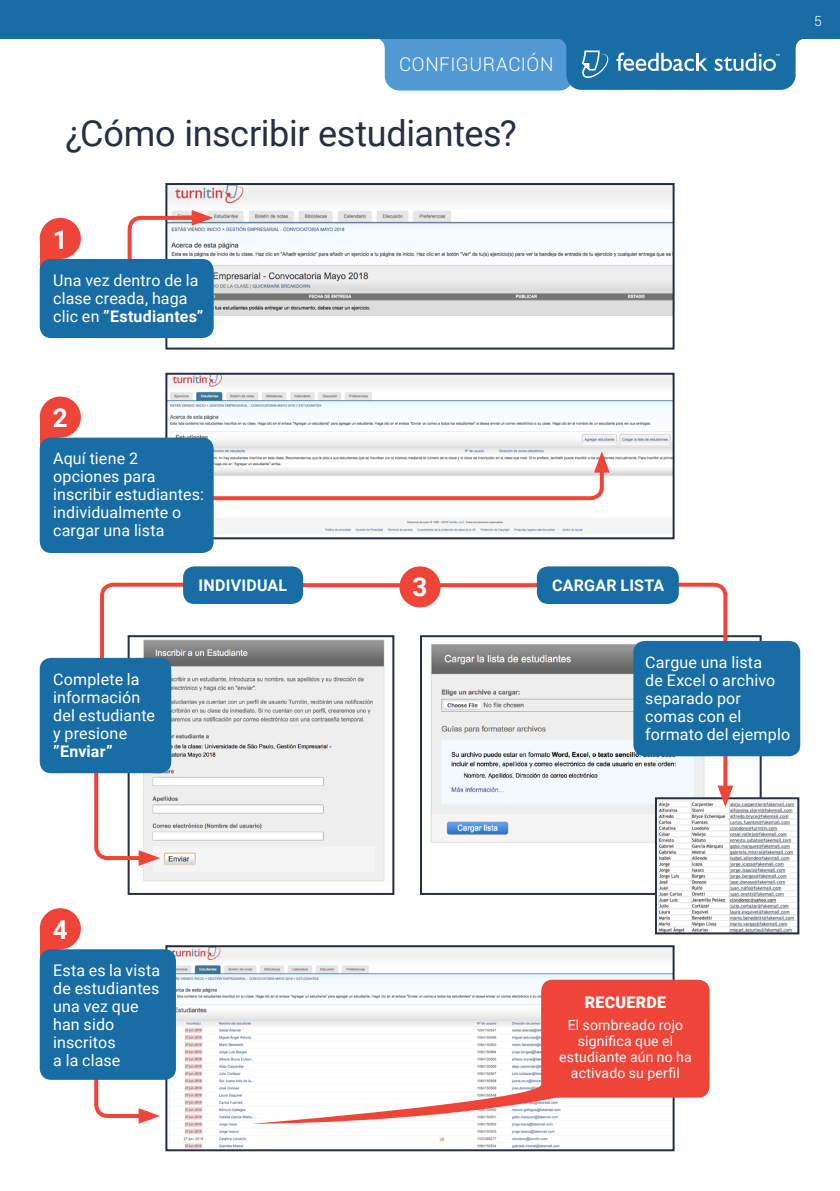
<style>
.page{position:relative;width:840px;height:1191px;background:#fff}
.page>*{position:absolute;margin:0;border:0;box-sizing:border-box;transform-origin:0 0}
.t1{font:36px "Roboto";letter-spacing:-.01em;color:#273041}
.t2{font:700 26px "Roboto";color:#fff}
.t3{font:300 19px "Roboto";letter-spacing:.03em;color:#fff}
.t4{font:16px/18px "Roboto";letter-spacing:.01em;color:#fff}
.t5{font:700 16px "Roboto";letter-spacing:.015em;color:#fff}
.t6{font:900 16px "Roboto";letter-spacing:.015em;color:#fff}
.t7{font:14px/16px "Roboto";letter-spacing:.015em;color:#fff;text-align:center}
.t8{font:300 14px "Roboto";color:#fff}
.s1{font-weight:700}
</style>
<div class="page">
<div style="left:0;top:0;width:839px;height:38px;background:#186da5"></div>
<div style="left:566px;top:22px;width:229px;height:68px;background:#186da5;border-radius:15px"></div>
<svg style="left:374px;top:38px;width:199px;height:53px;background:#5a9dd3"></svg>
<svg style="left:795px;top:38px;width:10px;height:11px"></svg>
<svg style="left:582px;top:50px;width:27px;height:28px"></svg>
<svg style="left:714px;top:53px;width:65px;height:18px"></svg>
<svg style="left:616px;top:53px;width:91px;height:18px"></svg>
<svg style="left:303px;top:583px;width:233px;height:4px"></svg>
<img style="left:168px;top:186px;width:503px;height:152px">
<div style="left:165px;top:183px;width:509px;height:166px;border:2px solid #273041"></div>
<img style="left:168px;top:376px;width:503px;height:160px">
<div style="left:165px;top:373px;width:509px;height:166px;border:2px solid #273041"></div>
<img style="left:168px;top:948px;width:503px;height:200px">
<div style="left:165px;top:945px;width:509px;height:206px;border:2px solid #273041"></div>
<img style="left:143px;top:639px;width:242px;height:243px">
<div style="left:127px;top:635px;width:267px;height:260px;border:2px solid #273041"></div>
<img style="left:431px;top:640px;width:327px;height:203px">
<div style="left:420px;top:635px;width:341px;height:260px;border:2px solid #273041"></div>
<img style="left:657px;top:800px;width:138px;height:131px">
<div style="left:654px;top:797px;width:144px;height:137px;border:2px solid #273041"></div>
<div style="left:40px;top:218px;width:41px;height:41px;background:#ef4438;border-radius:50%"></div>
<div style="left:40px;top:239px;width:18px;height:34px;background:#ef4438"></div>
<div style="left:40px;top:396px;width:41px;height:41px;background:#ef4438;border-radius:50%"></div>
<div style="left:40px;top:418px;width:18px;height:34px;background:#ef4438"></div>
<div style="left:40px;top:908px;width:41px;height:41px;background:#ef4438;border-radius:50%"></div>
<div style="left:40px;top:929px;width:18px;height:34px;background:#ef4438"></div>
<div style="left:399px;top:566px;width:41px;height:41px;background:#ef4438;border-radius:50%"></div>
<svg style="left:127px;top:210px;width:86px;height:57px"></svg>
<svg style="left:213px;top:451px;width:396px;height:51px"></svg>
<svg style="left:94px;top:582px;width:180px;height:108px"></svg>
<svg style="left:645px;top:580px;width:87px;height:227px"></svg>
<svg style="left:92px;top:773px;width:68px;height:93px"></svg>
<svg style="left:92px;top:1079px;width:68px;height:44px"></svg>
<div style="left:40px;top:259px;width:173px;height:79px;background:#186da5;border-radius:11px"></div>
<div style="left:40px;top:437px;width:173px;height:116px;background:#186da5;border-radius:11px"></div>
<div style="left:40px;top:949px;width:136px;height:130px;background:#186da5;border-radius:11px"></div>
<div style="left:40px;top:658px;width:131px;height:115px;background:#186da5;border-radius:11px"></div>
<div style="left:633px;top:641px;width:166px;height:115px;background:#186da5;border-radius:11px"></div>
<div style="left:183px;top:566px;width:120px;height:38px;background:#186da5;border-radius:11px"></div>
<div style="left:536px;top:566px;width:142px;height:38px;background:#186da5;border-radius:11px"></div>
<div style="left:541px;top:979px;width:168px;height:118px;background:#ef4438;border-radius:11px"></div>
<svg style="left:252px;top:1084px;width:304px;height:40px"></svg>
<p class="t3" style="left:399px;top:51px;width:156px">CONFIGURACIÓN</p>
<h1 class="t1" style="left:66px;top:108px;width:452px">¿Cómo inscribir estudiantes?</h1>
<h2 class="t2" style="left:53px;top:221px;width:16px">1</h2>
<p class="t4" style="left:53px;top:270px;width:151px">Una vez dentro de la clase creada, haga clic en <span class="s1">”Estudiantes”</span></p>
<p class="t8" style="left:813px;top:11px;width:9px">5</p>
<h2 class="t2" style="left:53px;top:400px;width:16px">2</h2>
<p class="t4" style="left:53px;top:449px;width:152px">Aquí tiene 2 opciones para inscribir estudiantes: individualmente o cargar una lista</p>
<p class="t4" style="left:53px;top:669px;width:103px">Complete la información del estudiante y presione</p>
<p class="t5" style="left:53px;top:739px;width:61px">”Enviar”</p>
<h2 class="t2" style="left:412px;top:568px;width:16px">3</h2>
<p class="t5" style="left:198px;top:574px;width:90px">INDIVIDUAL</p>
<p class="t5" style="left:552px;top:574px;width:113px">CARGAR LISTA</p>
<p class="t4" style="left:645px;top:652px;width:146px">Cargue una lista<br>de Excel o archivo separado por comas con el formato del ejemplo</p>
<h2 class="t2" style="left:53px;top:911px;width:16px">4</h2>
<p class="t4" style="left:53px;top:960px;width:108px">Esta es la vista de estudiantes una vez que han sido inscritos<br>a la clase</p>
<p class="t6" style="left:584px;top:991px;width:83px">RECUERDE</p>
<p class="t7" style="left:559px;top:1016px;width:134px">El sombreado rojo significa que el estudiante aún no ha activado su perfil</p>
</div>
